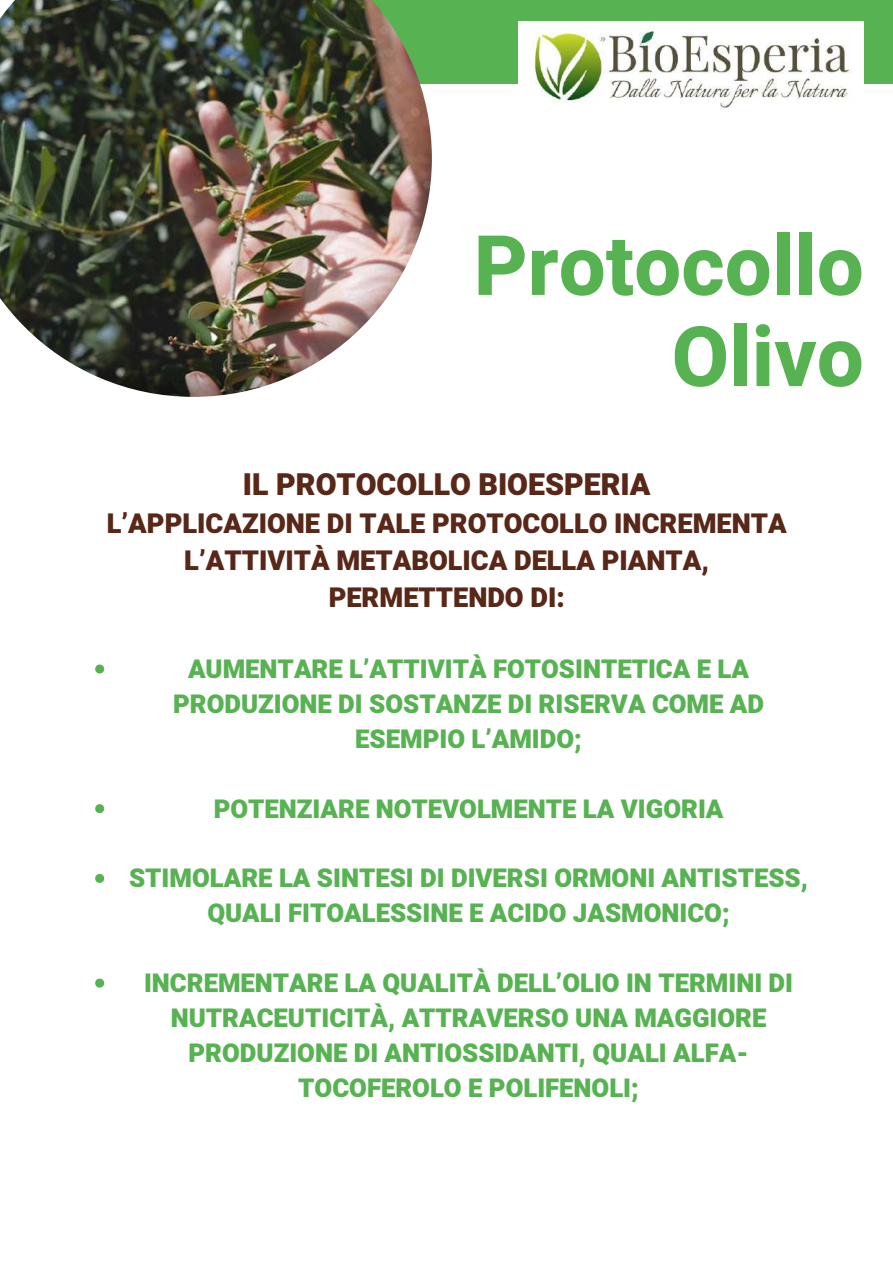
<style>
.page{position:relative;width:893px;height:1264px;background:#fff}
.page>*{position:absolute;margin:0;border:0;box-sizing:border-box;transform-origin:0 0}
.t1{font:800 83.4px/91.2px "Heebo";color:#57b252;text-align:right}
.t2{font:900 30.15px "Heebo";color:#592718}
.t3{font:900 27.15px/37.2px "Heebo";color:#592718;text-align:center}
.t4{font:900 25.65px/34.8px "Heebo";color:#57b252;text-align:center}
</style>
<div class="page">
<div style="left:334px;top:0;width:558px;height:84px;background:#57b252"></div>
<img style="left:0;top:0;width:432px;height:397px">
<img style="left:518px;top:22px;width:345px;height:86px">
<svg style="left:95px;top:664px;width:9px;height:9px"></svg>
<svg style="left:95px;top:804px;width:9px;height:9px"></svg>
<svg style="left:95px;top:873px;width:9px;height:9px"></svg>
<svg style="left:95px;top:978px;width:9px;height:9px"></svg>
<h1 class="t1" style="left:473px;top:223px;width:391px">Protocollo<br>Olivo</h1>
<p class="t2" style="left:243px;top:463px;width:409px">IL PROTOCOLLO BIOESPERIA</p>
<p class="t3" style="left:107px;top:506px;width:681px">L’APPLICAZIONE DI TALE PROTOCOLLO INCREMENTA<br>L’ATTIVITÀ METABOLICA DELLA PIANTA,<br>PERMETTENDO DI:</p>
<p class="t4" style="left:173px;top:652px;width:592px">AUMENTARE L’ATTIVITÀ FOTOSINTETICA E LA<br>PRODUZIONE DI SOSTANZE DI RISERVA COME AD<br>ESEMPIO L’AMIDO;</p>
<p class="t4" style="left:214px;top:792px;width:511px">POTENZIARE NOTEVOLMENTE LA VIGORIA</p>
<p class="t4" style="left:129px;top:862px;width:680px">STIMOLARE LA SINTESI DI DIVERSI ORMONI ANTISTESS,<br>QUALI FITOALESSINE E ACIDO JASMONICO;</p>
<p class="t4" style="left:144px;top:966px;width:650px">INCREMENTARE LA QUALITÀ DELL’OLIO IN TERMINI DI NUTRACEUTICITÀ, ATTRAVERSO UNA MAGGIORE PRODUZIONE DI ANTIOSSIDANTI, QUALI ALFA-TOCOFEROLO E POLIFENOLI;</p>
</div>
